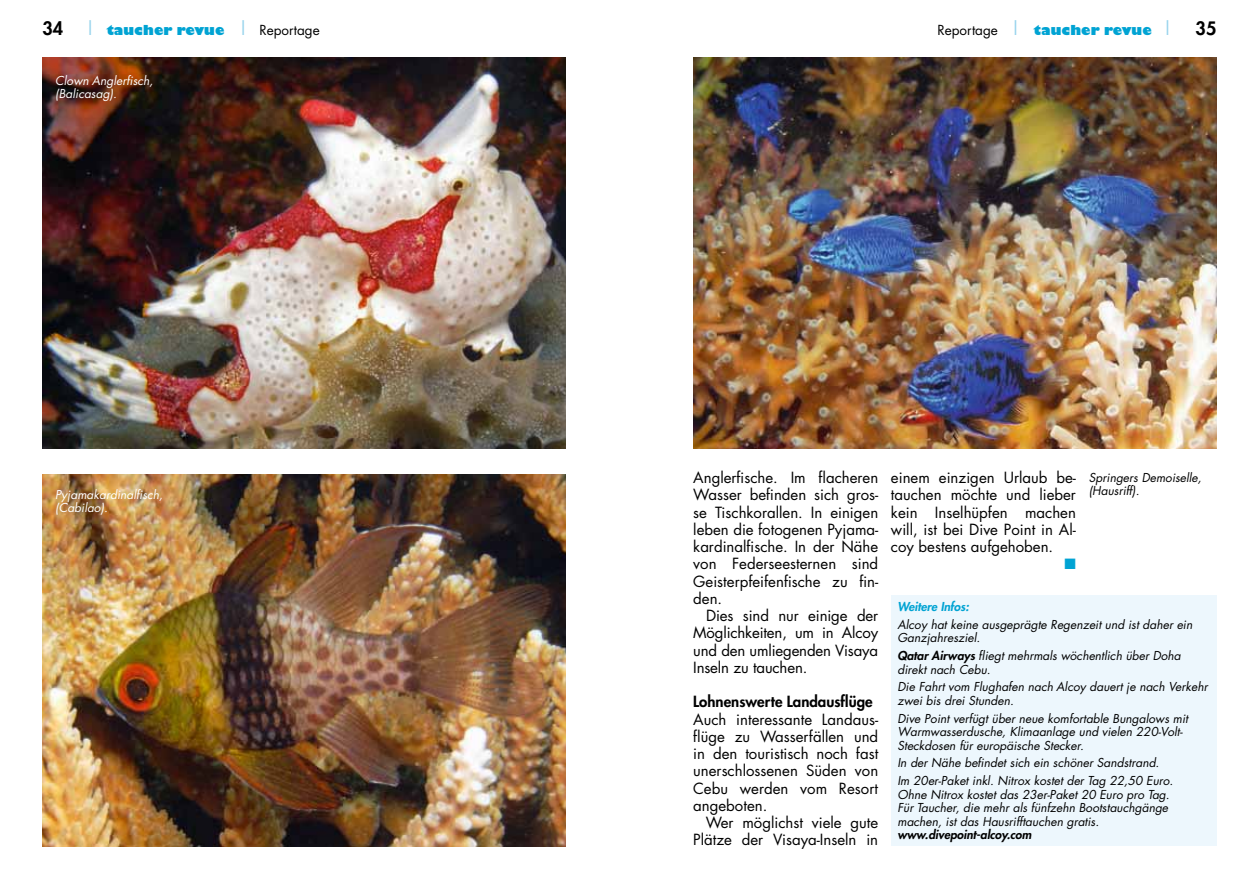
<style>
.page{position:relative;width:1259px;height:893px;background:#fff}
.page>*{position:absolute;margin:0;border:0;box-sizing:border-box;transform-origin:0 0}
.t1{font:800 18px "Futura";color:#000}
.t2{font:15px/17.2px "Futura";color:#000;text-align:justify}
.t3{font:800 15px "Futura";color:#000}
.t4{font:15px "Zapf Dingbats";color:#00a3d3}
.t5{font:800 13.5px "Gill Sans";color:#00a3d3}
.t6{font:italic 12px/13.5px "Futura";color:#000}
.t7{font:italic 12px/13.5px "Futura";color:#fff}
.t8{font:italic 800 12px "Futura";color:#000}
.t9{font:italic 800 12px "Futura";color:#00a3d3}
.s1{font-family:"Futura";font-size:18px;color:#000}
.s2{font-family:"Futura";font-weight:400;font-size:18px;color:#96d3ec}
.s3{font-family:"Futura";font-weight:400;color:#000}
.s4{font-weight:800}
</style>
<div class="page">
<div style="left:891px;top:595px;width:325px;height:250px;background:#edf7fd"></div>
<img style="left:693px;top:58px;width:523px;height:391px">
<img style="left:43px;top:474px;width:523px;height:372px">
<img style="left:43px;top:58px;width:523px;height:391px">
<p class="t5" style="left:43px;top:21px;width:279px"><span class="s1">34</span> <span class="s2">|</span> taucher revue <span class="s2">|</span> <span class="s3">Reportage</span></p>
<p class="t5" style="left:937px;top:21px;width:237px"><span class="s3">Reportage</span> <span class="s2">|</span> taucher revue <span class="s2">|</span></p>
<h1 class="t1" style="left:1195px;top:16px;width:22px">35</h1>
<p class="t7" style="left:55px;top:73px;width:99px">Clown Anglerfisch, (Balicasag).</p>
<p class="t7" style="left:55px;top:488px;width:109px">Pyjamakardinalfisch, (Cabilao).</p>
<p class="t2" style="left:693px;top:469px;width:186px">Anglerfische. Im flacheren Wasser befinden sich gros&shy;se Tischkorallen. In einigen leben die fotogenen Pyjama&shy;kardinalfische. In der Nähe von Federseesternen sind Geisterpfeifenfische zu fin&shy;den.</p>
<p class="t2" style="left:693px;top:607px;width:186px;text-indent:13px">Dies sind nur einige der Möglichkeiten, um in Alcoy und den umliegenden Visaya Inseln zu tauchen.</p>
<p class="t3" style="left:693px;top:692px;width:181px">Lohnenswerte Landausflüge</p>
<p class="t2" style="left:693px;top:710px;width:187px">Auch interessante Landaus&shy;flüge zu Wasserfällen und in den touristisch noch fast unerschlossenen Süden von Cebu werden vom Resort angeboten.</p>
<p class="t2" style="left:693px;top:814px;width:186px;text-align:right">Wer möglichst viele gute<br>Plätze der Visaya-Inseln in</p>
<p class="t2" style="left:891px;top:469px;width:186px">einem einzigen Urlaub be&shy;tauchen möchte und lieber kein Inselhüpfen machen will, ist bei Dive Point in Al&shy;coy bestens aufgehoben.</p>
<p class="t4" style="left:1064px;top:557px;width:13px">■</p>
<p class="t9" style="left:897px;top:599px;width:73px">Weitere Infos:</p>
<p class="t6" style="left:897px;top:618px;width:296px">Alcoy hat keine ausgeprägte Regenzeit und ist daher ein<br>Ganzjahresziel.</p>
<p class="t6" style="left:897px;top:649px;width:285px"><span class="s4">Qatar Airways</span> fliegt mehrmals wöchentlich über Doha direkt nach Cebu.</p>
<p class="t6" style="left:897px;top:680px;width:312px">Die Fahrt vom Flughafen nach Alcoy dauert je nach Verkehr zwei bis drei Stunden.</p>
<p class="t6" style="left:897px;top:711px;width:292px">Dive Point verfügt über neue komfortable Bungalows mit<br>Warmwasserdusche, Klimaanlage und vielen 220-Volt-<br>Steckdosen für europäische Stecker.</p>
<p class="t6" style="left:897px;top:754px;width:277px;line-height:17.7px">In der Nähe befindet sich ein schöner Sandstrand.<br>Im 20er-Paket inkl. Nitrox kostet der Tag 22,50 Euro.</p>
<p class="t6" style="left:897px;top:787px;width:274px;text-align:justify">Ohne Nitrox kostet das 23er-Paket 20 Euro pro Tag.<br>Für Taucher, die mehr als fünfzehn Bootstauchgänge machen, ist das Hausrifftauchen gratis.</p>
<p class="t8" style="left:897px;top:827px;width:136px">www.divepoint-alcoy.com</p>
<p class="t6" style="left:1089px;top:470px;width:114px">Springers Demoiselle, (Hausriff).</p>
</div>
